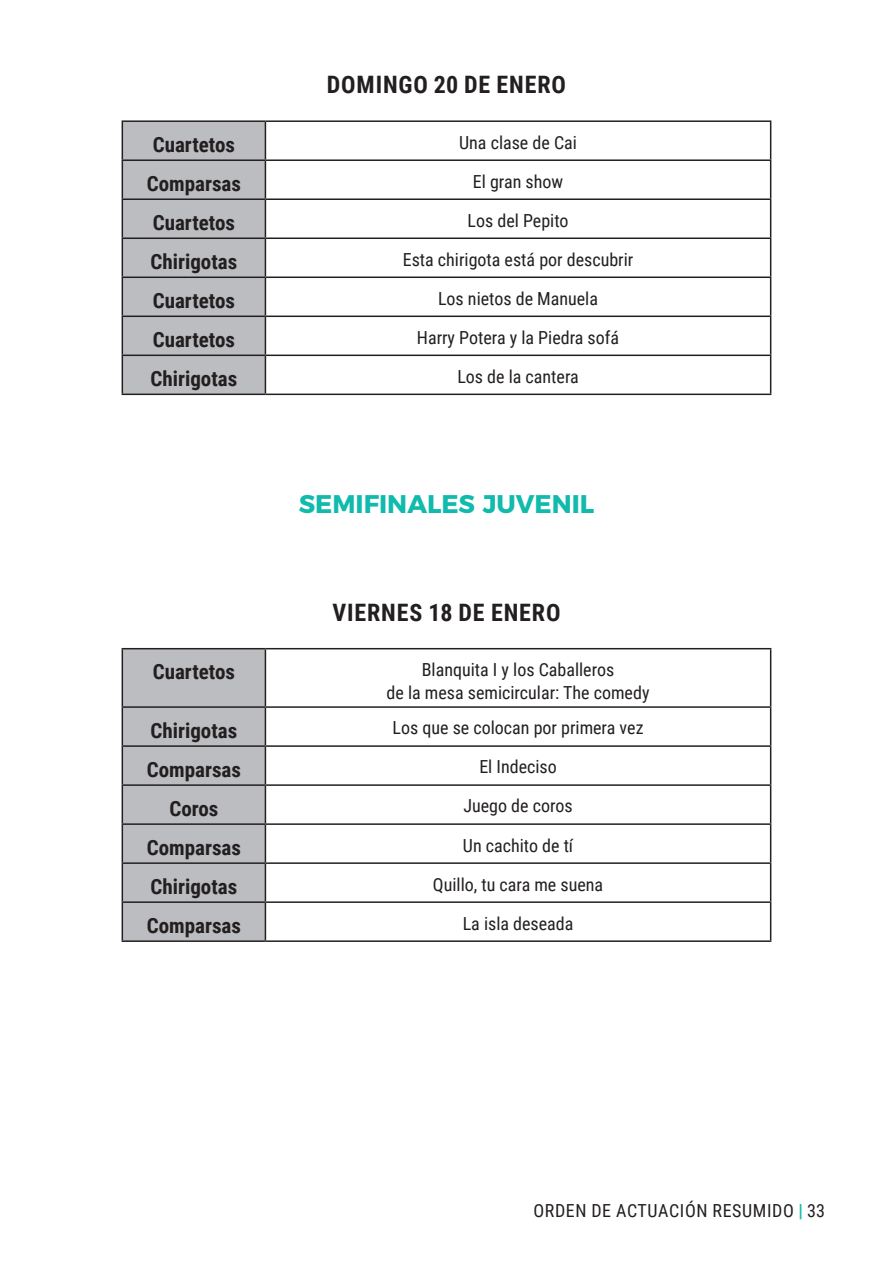
<style>
.page{position:relative;width:893px;height:1263px;background:#fff}
.page>*{position:absolute;margin:0;border:0;box-sizing:border-box;transform-origin:0 0}
.t1{font:700 25.5px "Montserrat";color:#10baac}
.t2{font:700 24px "Roboto Condensed";letter-spacing:.035em;color:#231f20}
.t3{font:700 21px "Roboto Condensed";color:#231f20}
.t4{font:18px/22.5px "Roboto Condensed";color:#231f20;text-align:center}
.t5{font:18px "Roboto Condensed";letter-spacing:.035em;color:#231f20}
.s1{font-weight:700;color:#10baac}
</style>
<div class="page">
<div style="left:123px;top:122px;width:142px;height:272px;background:#bcbdc0"></div>
<svg style="left:266px;top:122px;width:504px;height:272px"></svg>
<hr style="left:265px;top:122px;width:1px;height:37px;background:#231f20">
<hr style="left:122px;top:159px;width:143px;height:2px;background:#231f20">
<hr style="left:265px;top:159px;width:506px;height:2px;background:#231f20">
<hr style="left:265px;top:161px;width:1px;height:37px;background:#231f20">
<hr style="left:122px;top:198px;width:143px;height:2px;background:#231f20">
<hr style="left:265px;top:198px;width:506px;height:2px;background:#231f20">
<hr style="left:265px;top:200px;width:1px;height:37px;background:#231f20">
<hr style="left:122px;top:237px;width:143px;height:2px;background:#231f20">
<hr style="left:265px;top:237px;width:506px;height:2px;background:#231f20">
<hr style="left:265px;top:239px;width:1px;height:37px;background:#231f20">
<hr style="left:265px;top:278px;width:1px;height:38px;background:#231f20">
<hr style="left:265px;top:317px;width:1px;height:38px;background:#231f20">
<hr style="left:265px;top:356px;width:1px;height:38px;background:#231f20">
<hr style="left:122px;top:120px;width:143px;height:2px;background:#231f20">
<hr style="left:122px;top:122px;width:1px;height:37px;background:#231f20">
<hr style="left:265px;top:120px;width:506px;height:2px;background:#231f20">
<hr style="left:770px;top:122px;width:1px;height:37px;background:#231f20">
<hr style="left:122px;top:161px;width:1px;height:37px;background:#231f20">
<hr style="left:770px;top:161px;width:1px;height:37px;background:#231f20">
<hr style="left:122px;top:200px;width:1px;height:37px;background:#231f20">
<hr style="left:770px;top:200px;width:1px;height:37px;background:#231f20">
<hr style="left:122px;top:239px;width:1px;height:37px;background:#231f20">
<hr style="left:770px;top:239px;width:1px;height:37px;background:#231f20">
<hr style="left:122px;top:276px;width:143px;height:2px;background:#231f20">
<hr style="left:122px;top:278px;width:1px;height:38px;background:#231f20">
<hr style="left:265px;top:276px;width:506px;height:2px;background:#231f20">
<hr style="left:770px;top:278px;width:1px;height:38px;background:#231f20">
<hr style="left:122px;top:316px;width:143px;height:1px;background:#231f20">
<hr style="left:122px;top:317px;width:1px;height:38px;background:#231f20">
<hr style="left:265px;top:316px;width:506px;height:1px;background:#231f20">
<hr style="left:770px;top:317px;width:1px;height:38px;background:#231f20">
<hr style="left:122px;top:355px;width:143px;height:1px;background:#231f20">
<hr style="left:122px;top:356px;width:1px;height:38px;background:#231f20">
<hr style="left:265px;top:355px;width:506px;height:1px;background:#231f20">
<hr style="left:770px;top:356px;width:1px;height:38px;background:#231f20">
<hr style="left:122px;top:394px;width:143px;height:1px;background:#231f20">
<hr style="left:265px;top:394px;width:506px;height:1px;background:#231f20">
<div style="left:123px;top:649px;width:142px;height:291px;background:#bcbdc0"></div>
<svg style="left:266px;top:649px;width:504px;height:291px"></svg>
<hr style="left:265px;top:649px;width:1px;height:57px;background:#231f20">
<hr style="left:122px;top:706px;width:143px;height:2px;background:#231f20">
<hr style="left:265px;top:706px;width:506px;height:2px;background:#231f20">
<hr style="left:265px;top:708px;width:1px;height:37px;background:#231f20">
<hr style="left:122px;top:745px;width:143px;height:2px;background:#231f20">
<hr style="left:265px;top:745px;width:506px;height:2px;background:#231f20">
<hr style="left:265px;top:747px;width:1px;height:37px;background:#231f20">
<hr style="left:122px;top:784px;width:143px;height:2px;background:#231f20">
<hr style="left:265px;top:784px;width:506px;height:2px;background:#231f20">
<hr style="left:265px;top:786px;width:1px;height:37px;background:#231f20">
<hr style="left:122px;top:823px;width:143px;height:2px;background:#231f20">
<hr style="left:265px;top:823px;width:506px;height:2px;background:#231f20">
<hr style="left:265px;top:825px;width:1px;height:37px;background:#231f20">
<hr style="left:122px;top:862px;width:143px;height:2px;background:#231f20">
<hr style="left:265px;top:862px;width:506px;height:2px;background:#231f20">
<hr style="left:265px;top:864px;width:1px;height:37px;background:#231f20">
<hr style="left:265px;top:903px;width:1px;height:37px;background:#231f20">
<hr style="left:122px;top:648px;width:143px;height:1px;background:#231f20">
<hr style="left:122px;top:649px;width:1px;height:57px;background:#231f20">
<hr style="left:265px;top:648px;width:506px;height:1px;background:#231f20">
<hr style="left:770px;top:649px;width:1px;height:57px;background:#231f20">
<hr style="left:122px;top:708px;width:1px;height:37px;background:#231f20">
<hr style="left:770px;top:708px;width:1px;height:37px;background:#231f20">
<hr style="left:122px;top:747px;width:1px;height:37px;background:#231f20">
<hr style="left:770px;top:747px;width:1px;height:37px;background:#231f20">
<hr style="left:122px;top:786px;width:1px;height:37px;background:#231f20">
<hr style="left:770px;top:786px;width:1px;height:37px;background:#231f20">
<hr style="left:122px;top:825px;width:1px;height:37px;background:#231f20">
<hr style="left:770px;top:825px;width:1px;height:37px;background:#231f20">
<hr style="left:122px;top:864px;width:1px;height:37px;background:#231f20">
<hr style="left:770px;top:864px;width:1px;height:37px;background:#231f20">
<hr style="left:122px;top:901px;width:143px;height:2px;background:#231f20">
<hr style="left:122px;top:903px;width:1px;height:37px;background:#231f20">
<hr style="left:265px;top:901px;width:506px;height:2px;background:#231f20">
<hr style="left:770px;top:903px;width:1px;height:37px;background:#231f20">
<hr style="left:122px;top:940px;width:143px;height:2px;background:#231f20">
<hr style="left:265px;top:940px;width:506px;height:2px;background:#231f20">
<h2 class="t2" style="left:327px;top:68px;width:241px">DOMINGO 20 DE ENERO</h2>
<p class="t3" style="left:153px;top:130px;width:84px">Cuartetos</p>
<p class="t4" style="left:459px;top:130px;width:119px">Una clase de Cai</p>
<p class="t3" style="left:147px;top:169px;width:96px">Comparsas</p>
<p class="t4" style="left:473px;top:169px;width:92px">El gran show</p>
<p class="t3" style="left:153px;top:208px;width:84px">Cuartetos</p>
<p class="t4" style="left:467px;top:208px;width:103px">Los del Pepito</p>
<p class="t3" style="left:150px;top:247px;width:88px">Chirigotas</p>
<p class="t4" style="left:403px;top:247px;width:232px">Esta chirigota está por descubrir</p>
<p class="t3" style="left:153px;top:286px;width:84px">Cuartetos</p>
<p class="t4" style="left:438px;top:286px;width:161px">Los nietos de Manuela</p>
<p class="t3" style="left:153px;top:325px;width:84px">Cuartetos</p>
<p class="t4" style="left:417px;top:325px;width:204px">Harry Potera y la Piedra sofá</p>
<p class="t3" style="left:150px;top:364px;width:88px">Chirigotas</p>
<p class="t4" style="left:457px;top:364px;width:123px">Los de la cantera</p>
<h1 class="t1" style="left:299px;top:483px;width:297px">SEMIFINALES JUVENIL</h1>
<h2 class="t2" style="left:332px;top:595px;width:230px">VIERNES 18 DE ENERO</h2>
<p class="t3" style="left:153px;top:657px;width:84px">Cuartetos</p>
<p class="t4" style="left:387px;top:658px;width:264px">Blanquita I y los Caballeros<br>de la mesa semicircular: The comedy</p>
<p class="t3" style="left:150px;top:715px;width:88px">Chirigotas</p>
<p class="t4" style="left:392px;top:716px;width:253px">Los que se colocan por primera vez</p>
<p class="t3" style="left:147px;top:754px;width:96px">Comparsas</p>
<p class="t4" style="left:479px;top:755px;width:79px">El I ndeciso</p>
<p class="t3" style="left:169px;top:793px;width:51px">Coros</p>
<p class="t4" style="left:463px;top:794px;width:111px">Juego de coros</p>
<p class="t3" style="left:147px;top:832px;width:96px">Comparsas</p>
<p class="t4" style="left:463px;top:833px;width:112px">Un cachito de tí</p>
<p class="t3" style="left:150px;top:871px;width:88px">Chirigotas</p>
<p class="t4" style="left:433px;top:872px;width:172px">Quillo, tu cara me suena</p>
<p class="t3" style="left:147px;top:910px;width:96px">Comparsas</p>
<p class="t4" style="left:463px;top:911px;width:112px">La isla deseada</p>
<p class="t5" style="left:533px;top:1198px;width:211px">Orden de actuación resum</p>
<p class="t4" style="left:767px;top:1199px;width:59px">ido <span class="s1">|</span> 33</p>
</div>
